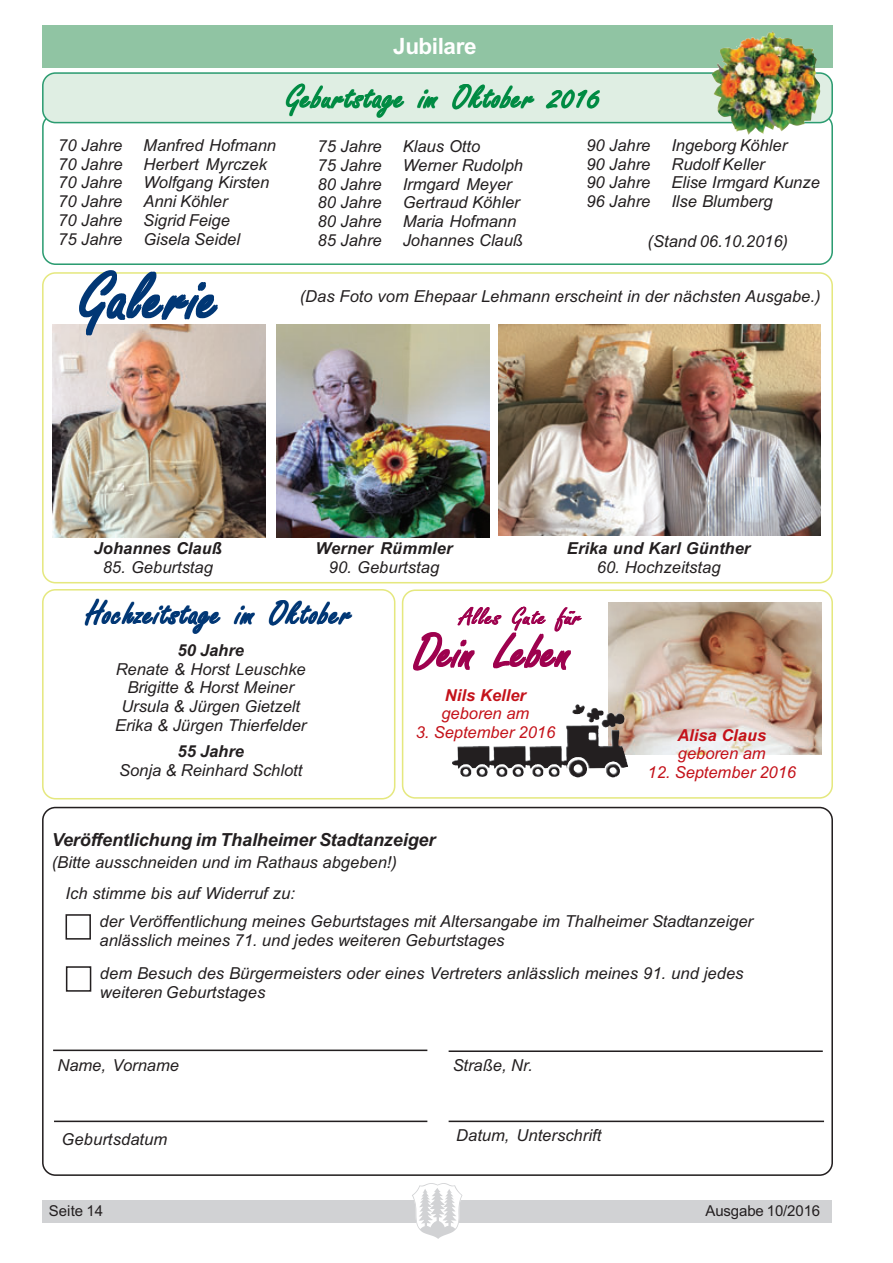
<style>
.page{position:relative;width:893px;height:1263px;background:#fff}
.page>*{position:absolute;margin:0;border:0;box-sizing:border-box;transform-origin:0 0}
.t1{font:72px "Freestyle Script";letter-spacing:.015em;color:#013775}
.t2{font:54px "Freestyle Script";letter-spacing:.005em;color:#9e014e}
.t3{font:36px "Freestyle Script";letter-spacing:.02em;color:#008b43}
.t4{font:36px "Freestyle Script";letter-spacing:.025em;color:#013775}
.t5{font:27px "Freestyle Script";letter-spacing:.025em;color:#9e014e}
.t6{font:700 22.5px "Arial";letter-spacing:-.02em;color:#fff}
.t7{font:italic 700 18px "Arial";letter-spacing:-.005em;color:#231f20}
.t8{font:italic 16.5px/18.8px "Arial";color:#231f20}
.t9{font:italic 700 16.5px "Arial";color:#231f20}
.t10{font:italic 16.5px "Arial";color:#c4121a}
.t11{font:italic 700 16.5px "Arial";color:#c4121a}
.t12{font:15px "Arial";letter-spacing:-.01em;color:#231f20}
</style>
<div class="page">
<img style="left:42px;top:25px;width:791px;height:1214px">
<p class="t8" style="left:58px;top:137px;width:66px">70 Jahre</p>
<p class="t8" style="left:143px;top:137px;width:134px">Manfred Hofmann</p>
<p class="t8" style="left:58px;top:156px;width:66px">70 Jahre</p>
<p class="t8" style="left:144px;top:156px;width:125px">Herbert Myrczek</p>
<p class="t8" style="left:58px;top:175px;width:66px">70 Jahre</p>
<p class="t8" style="left:143px;top:175px;width:127px">Wolfgang Kirsten</p>
<p class="t8" style="left:58px;top:193px;width:66px">70 Jahre</p>
<p class="t8" style="left:143px;top:193px;width:86px">Anni Köhler</p>
<p class="t8" style="left:58px;top:212px;width:66px">70 Jahre</p>
<p class="t8" style="left:143px;top:212px;width:88px">Sigrid Feige</p>
<p class="t8" style="left:58px;top:231px;width:66px">75 Jahre</p>
<p class="t8" style="left:143px;top:231px;width:98px">Gisela Seidel</p>
<h1 class="t1" style="left:81px;top:274px;width:141px">Galerie</h1>
<h3 class="t6" style="left:393px;top:38px;width:85px">Jubilare</h3>
<h3 class="t3" style="left:287px;top:85px;width:315px">Geburtstage im Oktober 2016</h3>
<p class="t8" style="left:318px;top:138px;width:66px">75 Jahre</p>
<p class="t8" style="left:403px;top:138px;width:79px">Klaus Otto</p>
<p class="t8" style="left:318px;top:157px;width:66px">75 Jahre</p>
<p class="t8" style="left:403px;top:157px;width:122px">Werner Rudolph</p>
<p class="t8" style="left:318px;top:176px;width:66px">80 Jahre</p>
<p class="t8" style="left:403px;top:176px;width:111px">Irmgard Meyer</p>
<p class="t8" style="left:318px;top:195px;width:66px">80 Jahre</p>
<p class="t8" style="left:403px;top:195px;width:118px">Gertraud Köhler</p>
<p class="t8" style="left:318px;top:214px;width:66px">80 Jahre</p>
<p class="t8" style="left:403px;top:214px;width:115px">Maria Hofmann</p>
<p class="t8" style="left:318px;top:232px;width:66px">85 Jahre</p>
<p class="t8" style="left:403px;top:232px;width:122px">Johannes Clauß</p>
<p class="t8" style="left:586px;top:137px;width:66px">90 Jahre</p>
<p class="t8" style="left:671px;top:137px;width:117px">Ingeborg Köhler</p>
<p class="t8" style="left:586px;top:156px;width:66px">90 Jahre</p>
<p class="t8" style="left:671px;top:156px;width:95px">Rudolf Keller</p>
<p class="t8" style="left:586px;top:175px;width:66px">90 Jahre</p>
<p class="t8" style="left:671px;top:175px;width:150px">Elise Irmgard Kunze</p>
<p class="t8" style="left:586px;top:193px;width:66px">96 Jahre</p>
<p class="t8" style="left:671px;top:193px;width:103px">Ilse Blumberg</p>
<p class="t8" style="left:647px;top:233px;width:142px">(Stand 06.10.2016)</p>
<p class="t8" style="left:300px;top:289px;width:522px">(Das Foto vom Ehepaar Lehmann erscheint in der nächsten Ausgabe.)</p>
<p class="t9" style="left:94px;top:542px;width:130px">Johannes Clauß</p>
<p class="t8" style="left:103px;top:559px;width:112px">85. Geburtstag</p>
<p class="t9" style="left:315px;top:542px;width:139px">Werner Rümmler</p>
<p class="t8" style="left:329px;top:559px;width:112px">90. Geburtstag</p>
<p class="t9" style="left:567px;top:542px;width:185px">Erika und Karl Günther</p>
<p class="t8" style="left:597px;top:559px;width:125px">60. Hochzeitstag</p>
<h3 class="t4" style="left:87px;top:602px;width:267px">Hochzeitstage im Oktober</h3>
<p class="t9" style="left:178px;top:644px;width:68px">50 Jahre</p>
<p class="t8" style="left:115px;top:661px;width:193px;text-align:center">Renate &amp; Horst Leuschke<br>Brigitte &amp; Horst Meiner<br>Ursula &amp; Jürgen Gietzelt<br>Erika &amp; Jürgen Thierfelder</p>
<p class="t9" style="left:178px;top:745px;width:68px">55 Jahre</p>
<p class="t8" style="left:119px;top:762px;width:185px">Sonja &amp; Reinhard Schlott</p>
<h3 class="t5" style="left:461px;top:608px;width:123px">Alles Gute für</h3>
<h2 class="t2" style="left:415px;top:633px;width:159px">Dein Leben</h2>
<p class="t11" style="left:445px;top:689px;width:82px">Nils Keller</p>
<p class="t10" style="left:441px;top:707px;width:89px">geboren am</p>
<p class="t10" style="left:416px;top:726px;width:141px">3. September 2016</p>
<p class="t11" style="left:677px;top:729px;width:90px">Alisa Claus</p>
<p class="t10" style="left:678px;top:747px;width:89px">geboren am</p>
<p class="t10" style="left:647px;top:766px;width:150px">12. September 2016</p>
<p class="t7" style="left:52px;top:833px;width:385px">Veröffentlichung im Thalheimer Stadtanzeiger</p>
<p class="t8" style="left:65px;top:848px;width:333px;line-height:31.2px;text-indent:-14px">(Bitte ausschneiden und im Rathaus abgeben!)<br>Ich stimme bis auf Widerruf zu:</p>
<p class="t8" style="left:99px;top:914px;width:655px">der Veröffentlichung meines Geburtstages mit Altersangabe im Thalheimer Stadtanzeiger anlässlich meines 71. und jedes weiteren Geburtstages</p>
<p class="t8" style="left:100px;top:965px;width:645px">dem Besuch des Bürgermeisters oder eines Vertreters anlässlich meines 91. und jedes weiteren Geburtstages</p>
<p class="t8" style="left:57px;top:1057px;width:123px">Name, Vorname</p>
<p class="t8" style="left:453px;top:1058px;width:81px">Straße, Nr.</p>
<p class="t8" style="left:62px;top:1132px;width:107px">Geburtsdatum</p>
<p class="t8" style="left:456px;top:1128px;width:147px">Datum, Unterschrift</p>
<p class="t12" style="left:49px;top:1205px;width:56px">Seite 14</p>
<p class="t12" style="left:705px;top:1205px;width:116px">Ausgabe 10/2016</p>
</div>
